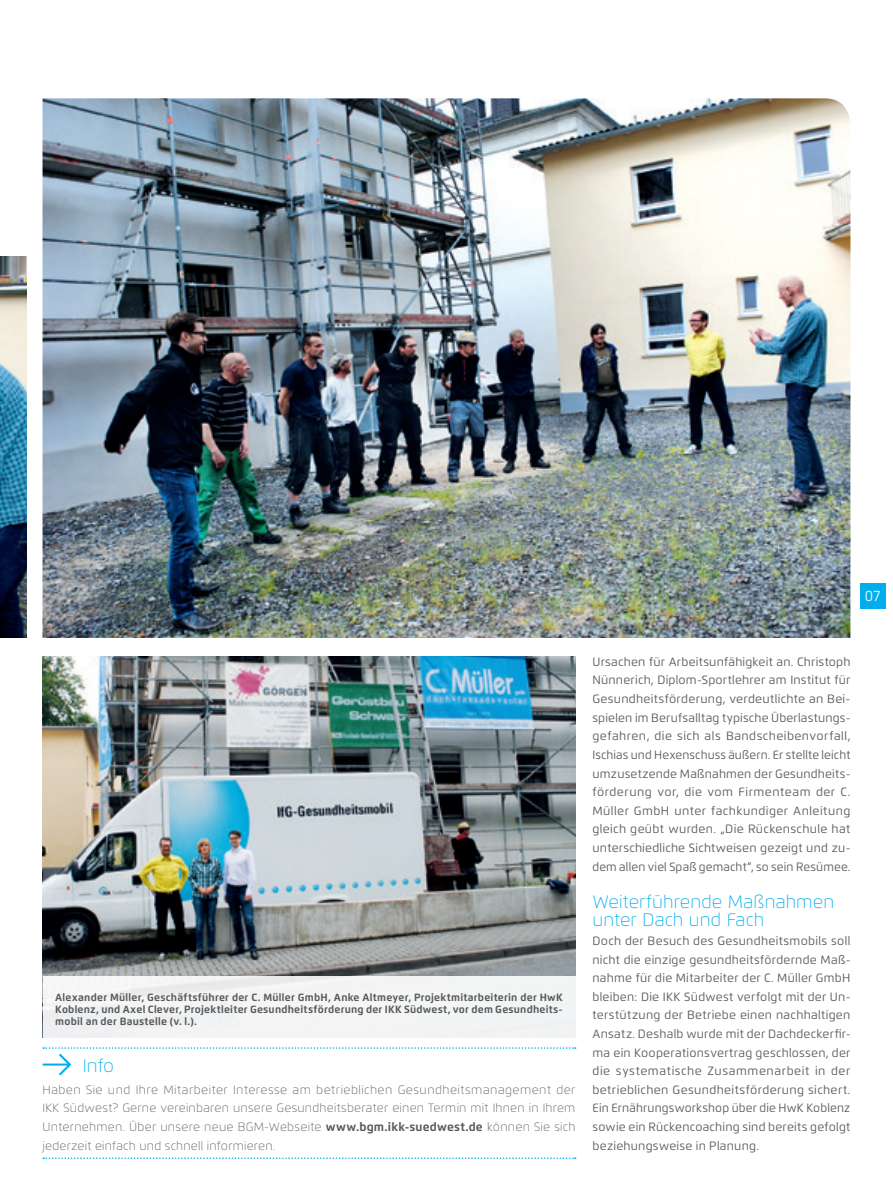
<style>
.page{position:relative;width:893px;height:1191px;background:#fff}
.page>*{position:absolute;margin:0;border:0;box-sizing:border-box;transform-origin:0 0}
.t1{font:100 18px/18.6px "Flexo";color:#00aeef}
.t2{font:15px "Flexo";color:#fff;scale:.9 1}
.t3{font:12px/18.6px "Flexo";letter-spacing:.015em;color:#57585a;text-align:justify}
.t4{font:100 12px/18.6px "Flexo";letter-spacing:.02em;color:#57585a;text-align:justify}
.t5{font:700 10.5px/12px "Flexo";letter-spacing:.02em;color:#57585a;text-align:justify}
.s1{font-weight:700}
</style>
<div class="page">
<svg style="left:43px;top:1047px;width:533px;height:1px"></svg>
<svg style="left:43px;top:1157px;width:533px;height:2px"></svg>
<svg style="left:43px;top:1054px;width:28px;height:21px"></svg>
<img style="left:43px;top:656px;width:532px;height:320px">
<img style="left:43px;top:98px;width:807px;height:540px">
<img style="left:0;top:256px;width:26px;height:382px">
<div style="left:43px;top:976px;width:532px;height:62px;background:#f3f4f5"></div>
<div style="left:860px;top:583px;width:25px;height:25px;background:#00aeef"></div>
<p class="t2" style="left:865px;top:586px;width:18px">07</p>
<p class="t5" style="left:55px;top:991px;width:509px">Alexander Müller, Geschäftsführer der C. Müller GmbH, Anke Altmeyer, Projektmitarbeiterin der HwK Koblenz, und Axel Clever, Projektleiter Gesundheitsförderung der IKK Südwest, vor dem Gesundheits&shy;mobil an der Baustelle (v. l.).</p>
<h1 class="t1" style="left:83px;top:1056px;width:33px">Info</h1>
<p class="t4" style="left:43px;top:1080px;width:534px">Haben Sie und Ihre Mitarbeiter Interesse am betrieblichen Gesundheitsmanagement der IKK Südwest? Gerne vereinbaren unsere Gesundheitsberater einen Termin mit Ihnen in Ihrem Unternehmen. Über unsere neue BGM-Webseite <span class="s1">www.bgm.ikk-suedwest.de</span> können Sie sich jederzeit einfach und schnell informieren.</p>
<p class="t3" style="left:592px;top:652px;width:259px">Ursachen für Arbeitsunfähigkeit an. Christoph Nünnerich, Diplom-Sportlehrer am Institut für Gesundheitsförderung, verdeutlichte an Bei&shy;spielen im Berufsalltag typische Überlastungs&shy;gefahren, die sich als Bandscheibenvorfall, Ischias und Hexenschuss äußern. Er stellte leicht umzusetzende Maßnahmen der Gesundheits&shy;förderung vor, die vom Firmenteam der C.<br>Müller GmbH unter fachkundiger Anleitung gleich geübt wurden. „Die Rückenschule hat unterschiedliche Sichtweisen gezeigt und zu&shy;dem allen viel Spaß gemacht“, so sein Resümee.</p>
<h1 class="t1" style="left:592px;top:892px;width:243px">Weiterführende Maßnahmen unter Dach und Fach</h1>
<p class="t3" style="left:592px;top:931px;width:259px">Doch der Besuch des Gesundheitsmobils soll nicht die einzige gesundheitsfördernde Maß&shy;nahme für die Mitarbeiter der C. Müller GmbH bleiben: Die IKK Südwest verfolgt mit der Un&shy;terstützung der Betriebe einen nachhaltigen Ansatz. Deshalb wurde mit der Dachdeckerfir&shy;ma ein Kooperationsvertrag geschlossen, der die systematische Zusammenarbeit in der betrieblichen Gesundheitsförderung sichert.<br>Ein Ernährungsworkshop über die HwK Koblenz sowie ein Rückencoaching sind bereits gefolgt beziehungsweise in Planung.</p>
</div>
